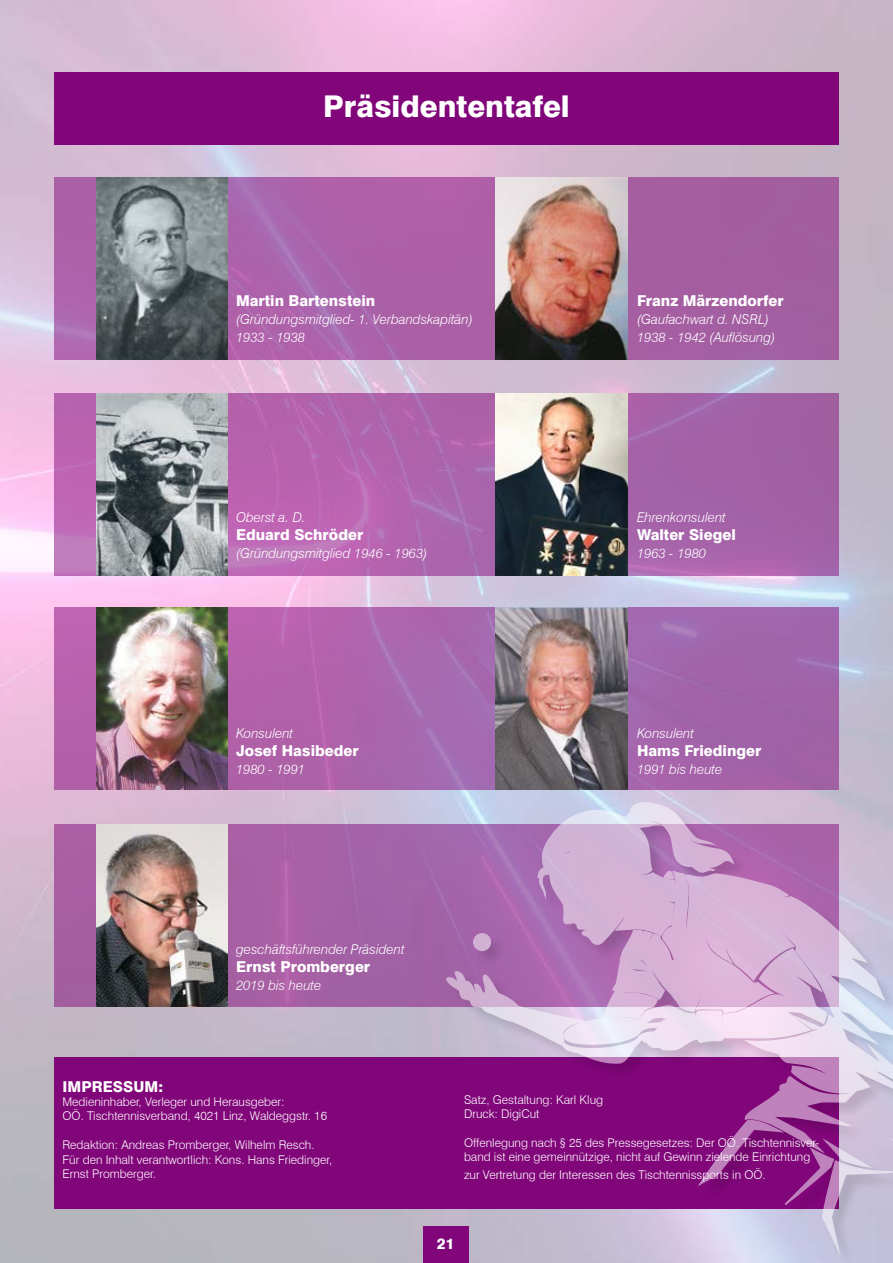
<style>
.page{position:relative;width:893px;height:1263px;background:#fff}
.page>*{position:absolute;margin:0;border:0;box-sizing:border-box;transform-origin:0 0}
.t1{font:800 30px "Swiss 721 BT";color:#fff}
.t2{font:800 15px "Swiss 721 BT";color:#fff}
.t3{font:italic 300 13.5px/18px "Swiss 721 BT";color:#fff}
.t4{font:300 12px/14.4px "Swiss 721 BT";color:#fff}
</style>
<div class="page">
<img style="left:0;top:0;width:893px;height:1263px">
<div style="left:54px;top:1058px;width:785px;height:151px;background:#81067a"></div>
<div style="left:54px;top:178px;width:785px;height:182px;background:#aa60a5"></div>
<svg style="left:54px;top:607px;width:785px;height:182px;background:#a964ab"></svg>
<img style="left:96px;top:607px;width:132px;height:182px">
<img style="left:496px;top:607px;width:132px;height:182px">
<img style="left:496px;top:178px;width:132px;height:182px">
<svg style="left:54px;top:394px;width:785px;height:182px;background:#ae64ac"></svg>
<img style="left:96px;top:394px;width:132px;height:182px">
<img style="left:496px;top:394px;width:132px;height:182px">
<img style="left:96px;top:178px;width:132px;height:182px">
<div style="left:423px;top:1226px;width:46px;height:37px;background:#81067a"></div>
<div style="left:54px;top:825px;width:785px;height:182px;background:#a561a4"></div>
<img style="left:96px;top:825px;width:132px;height:182px">
<div style="left:54px;top:72px;width:785px;height:72px;background:#81067a"></div>
<svg style="left:445px;top:800px;width:448px;height:462px"></svg>
<h1 class="t1" style="left:323px;top:88px;width:248px">Präsidententafel</h1>
<p class="t2" style="left:236px;top:292px;width:141px">Martin Bartenstein</p>
<p class="t3" style="left:236px;top:310px;width:238px">(Gründungsmitglied- 1. Verbandskapitän)<br>1933 - 1938</p>
<p class="t3" style="left:236px;top:508px;width:71px">Oberst a. D.</p>
<p class="t2" style="left:236px;top:526px;width:129px">Eduard Schröder</p>
<p class="t3" style="left:236px;top:544px;width:193px">(Gründungsmitglied 1946 - 1963)</p>
<p class="t3" style="left:236px;top:724px;width:58px">Konsulent</p>
<p class="t2" style="left:236px;top:742px;width:124px">Josef Hasibeder</p>
<p class="t3" style="left:236px;top:760px;width:71px">1980 - 1991</p>
<p class="t3" style="left:236px;top:940px;width:170px">geschäftsführender Präsident</p>
<p class="t2" style="left:236px;top:958px;width:136px">Ernst Promberger</p>
<p class="t3" style="left:236px;top:976px;width:87px">2019 bis heute</p>
<p class="t2" style="left:637px;top:292px;width:148px">Franz Märzendorfer</p>
<p class="t3" style="left:637px;top:310px;width:140px">(Gaufachwart d. NSRL)<br>1938 - 1942 (Auflösung)</p>
<p class="t3" style="left:637px;top:508px;width:90px">Ehrenkonsulent</p>
<p class="t2" style="left:637px;top:526px;width:100px">Walter Siegel</p>
<p class="t3" style="left:637px;top:544px;width:71px">1963 - 1980</p>
<p class="t3" style="left:637px;top:724px;width:58px">Konsulent</p>
<p class="t2" style="left:637px;top:742px;width:126px">Hams Friedinger</p>
<p class="t3" style="left:637px;top:760px;width:87px">1991 bis heute</p>
<p class="t2" style="left:63px;top:1077px;width:102px">IMPRESSUM:</p>
<p class="t4" style="left:63px;top:1094px;width:266px">Medieninhaber, Verleger und Herausgeber:<br>OÖ. Tischtennisverband, 4021 Linz, Waldeggstr. 16</p>
<p class="t4" style="left:63px;top:1137px;width:271px">Redaktion: Andreas Promberger, Wilhelm Resch.<br>Für den Inhalt verantwortlich: Kons. Hans Friedinger,<br>Ernst Promberger.</p>
<p class="t4" style="left:464px;top:1092px;width:141px">Satz, Gestaltung: Karl Klug<br>Druck: DigiCut</p>
<p class="t4" style="left:464px;top:1135px;width:357px">Offenlegung nach § 25 des Pressegesetzes: Der OÖ. Tischtennisver&shy;band ist eine gemeinnützige, nicht auf Gewinn zielende Einrichtung</p>
<p class="t4" style="left:464px;top:1168px;width:303px">zur Vertretung der Interessen des Tischtennissports in OÖ.</p>
<p class="t2" style="left:437px;top:1235px;width:19px">21</p>
</div>
